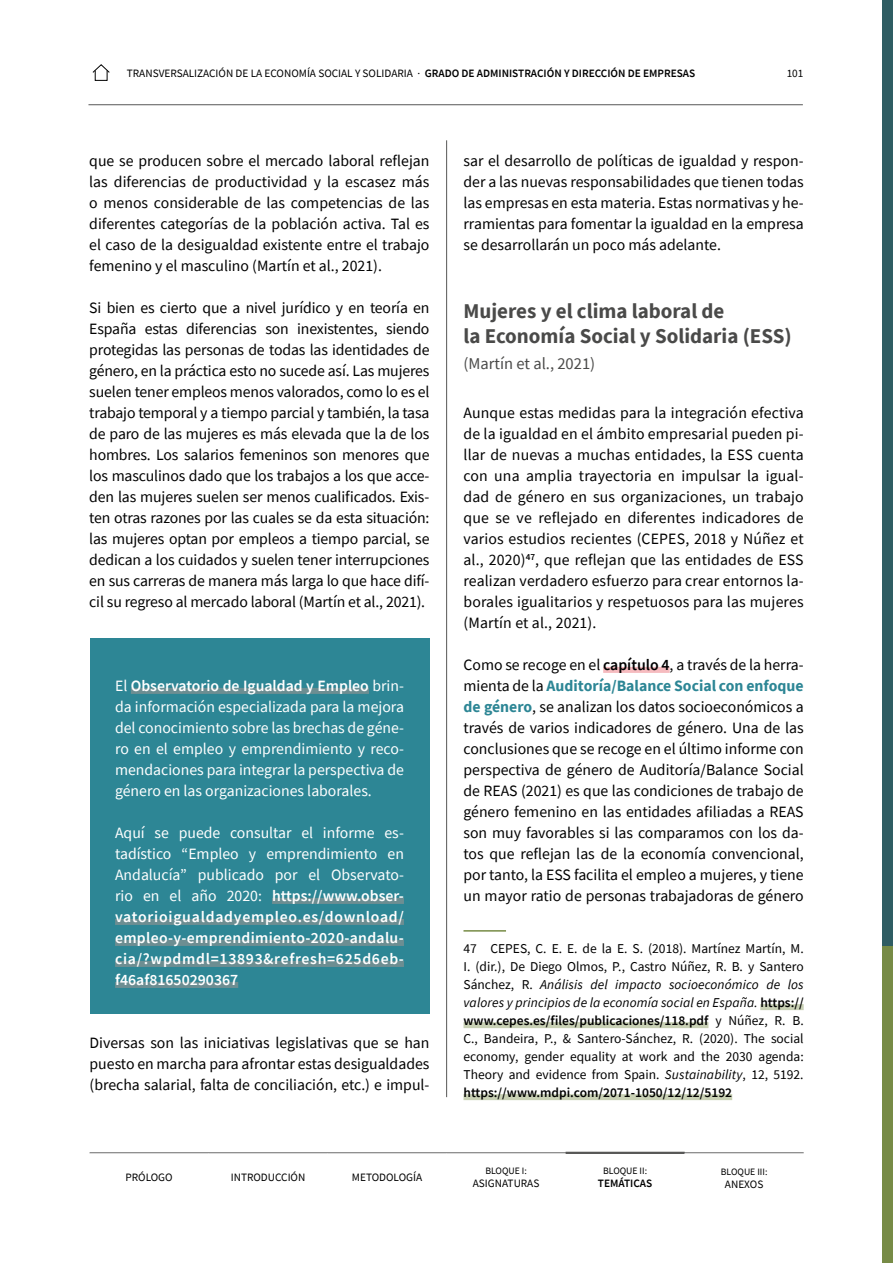
<style>
.page{position:relative;width:893px;height:1263px;background:#fff}
.page>*{position:absolute;margin:0;border:0;box-sizing:border-box;transform-origin:0 0}
.t1{font:700 21px/25.5px "Source Sans Pro";color:#4a4a49}
.t2{font:16.5px "Source Sans Pro";color:#4a4a49}
.t3{font:15.75px/21px "Source Sans Pro";color:#000;text-align:justify}
.t4{font:600 15.75px/21px "Source Sans Pro";letter-spacing:.045em;color:#fff;text-align:justify}
.t5{font:15.75px/21px "Source Sans Pro";color:#fff;text-align:justify}
.t6{font:13.5px/18px "Source Sans Pro";color:#000;text-align:justify}
.t7{font:11.25px "Source Sans Pro";color:#000}
.t8{font:600 11.25px "Source Sans Pro";color:#000}
.t9{font:9.75px "Source Sans Pro";color:#000}
.s1{font-weight:600}
.s2{font-weight:400}
.s3{font-weight:700;color:#2d8695}
.s4{font-style:italic}
</style>
<div class="page">
<div style="left:882px;top:523px;width:11px;height:740px;background:#778b46"></div>
<div style="left:882px;top:0;width:11px;height:946px;background:#2f5d63"></div>
<div style="left:603px;top:667px;width:67px;height:6px;background:#f6bbbf"></div>
<hr style="left:463px;top:930px;width:43px;height:2px;background:#778b46">
<div style="left:760px;top:1004px;width:44px;height:6px;background:#c9d1b5"></div>
<div style="left:463px;top:1022px;width:245px;height:6px;background:#c9d1b5"></div>
<div style="left:463px;top:1094px;width:269px;height:6px;background:#c9d1b5"></div>
<hr style="left:446px;top:140px;width:1px;height:957px;background:#575756">
<div style="left:90px;top:638px;width:339px;height:375px;background:#2d8695"></div>
<div style="left:131px;top:688px;width:238px;height:6px;background:#6d8e92"></div>
<div style="left:272px;top:898px;width:132px;height:6px;background:#6d8e92"></div>
<div style="left:115px;top:919px;width:289px;height:6px;background:#6d8e92"></div>
<div style="left:115px;top:940px;width:289px;height:6px;background:#6d8e92"></div>
<div style="left:115px;top:961px;width:289px;height:6px;background:#6d8e92"></div>
<div style="left:115px;top:982px;width:123px;height:6px;background:#6d8e92"></div>
<hr style="left:88px;top:104px;width:715px;height:1px;background:#575756">
<hr style="left:90px;top:1152px;width:714px;height:1px;background:#575756">
<hr style="left:566px;top:1152px;width:119px;height:2px;background:#575756">
<div style="left:95px;top:70px;width:13px;height:11px;border:1px solid #000"></div>
<svg style="left:92px;top:64px;width:18px;height:10px"></svg>
<p class="t7" style="left:127px;top:66px;width:570px">TRANSVERSALIZACIÓN DE LA ECONOMÍA SOCIAL Y SOLIDARIA · <span class="s1">GRADO DE ADMINISTRACIÓN Y DIRECCIÓN DE EMPRESAS</span></p>
<p class="t7" style="left:787px;top:66px;width:18px">101</p>
<p class="t3" style="left:89px;top:150px;width:342px">que se producen sobre el mercado laboral reflejan las diferencias de productividad y la escasez más o menos considerable de las competencias de las diferentes categorías de la población activa. Tal es el caso de la desigualdad existente entre el trabajo femenino y el masculino (Martín et al., 2021).</p>
<p class="t3" style="left:89px;top:297px;width:342px">Si bien es cierto que a nivel jurídico y en teoría en España estas diferencias son inexistentes, siendo protegidas las personas de todas las identidades de género, en la práctica esto no sucede así. Las mujeres suelen tener empleos menos valorados, como lo es el trabajo temporal y a tiempo parcial y también, la tasa de paro de las mujeres es más elevada que la de los hombres. Los salarios femeninos son menores que los masculinos dado que los trabajos a los que acce&shy;den las mujeres suelen ser menos cualificados. Exis&shy;ten otras razones por las cuales se da esta situación: las mujeres optan por empleos a tiempo parcial, se dedican a los cuidados y suelen tener interrupciones en sus carreras de manera más larga lo que hace difí&shy;cil su regreso al mercado laboral (Martín et al., 2021).</p>
<p class="t5" style="left:115px;top:675px;width:290px">El <span class="s1">Observatorio de Igualdad y Empleo</span> brin&shy;da información especializada para la mejora del conocimiento sobre las brechas de géne&shy;ro en el empleo y emprendimiento y reco&shy;mendaciones para integrar la perspectiva de género en las organizaciones laborales.</p>
<p class="t4" style="left:115px;top:822px;width:290px"><span class="s2">Aquí se puede consultar el informe es&shy;tadístico “Empleo y emprendimiento en Andalucía” publicado por el Observato&shy;rio en el año 2020:</span> https://www.obser&shy;vatorioigualdadyempleo.es/download/ empleo-y-emprendimiento-2020-andalu&shy;cia/?wpdmdl=13893&amp;refresh=625d6eb&shy;f46af81650290367</p>
<p class="t3" style="left:90px;top:1032px;width:341px">Diversas son las iniciativas legislativas que se han puesto en marcha para afrontar estas desigualdades (brecha salarial, falta de conciliación, etc.) e impul-</p>
<p class="t3" style="left:463px;top:150px;width:342px">sar el desarrollo de políticas de igualdad y respon&shy;der a las nuevas responsabilidades que tienen todas las empresas en esta materia. Estas normativas y he&shy;rramientas para fomentar la igualdad en la empresa se desarrollarán un poco más adelante.</p>
<h1 class="t1" style="left:463px;top:298px;width:330px">Mujeres y el clima laboral de<br>la Economía Social y Solidaria (ESS)</h1>
<p class="t2" style="left:463px;top:353px;width:133px">(Martín et al., 2021)</p>
<p class="t3" style="left:463px;top:402px;width:342px">Aunque estas medidas para la integración efectiva de la igualdad en el ámbito empresarial pueden pi&shy;llar de nuevas a muchas entidades, la ESS cuenta con una amplia trayectoria en impulsar la igual&shy;dad de género en sus organizaciones, un trabajo que se ve reflejado en diferentes indicadores de varios estudios recientes (CEPES, 2018 y Núñez et al., 2020)<sup>47</sup>, que reflejan que las entidades de ESS realizan verdadero esfuerzo para crear entornos la&shy;borales igualitarios y respetuosos para las mujeres (Martín et al., 2021).</p>
<p class="t3" style="left:463px;top:654px;width:342px">Como se recoge en el <span class="s1">capítulo 4</span>, a través de la herra&shy;mienta de la <span class="s3">Auditoría/Balance Social con enfoque de género</span>, se analizan los datos socioeconómicos a través de varios indicadores de género. Una de las conclusiones que se recoge en el último informe con perspectiva de género de Auditoría/Balance Social de REAS (2021) es que las condiciones de trabajo de género femenino en las entidades afiliadas a REAS son muy favorables si las comparamos con los da&shy;tos que reflejan las de la economía convencional, por tanto, la ESS facilita el empleo a mujeres, y tiene un mayor ratio de personas trabajadoras de género</p>
<p class="t6" style="left:463px;top:939px;width:342px">47 CEPES, C. E. E. de la E. S. (2018). Martínez Martín, M.<br>I. (dir.), De Diego Olmos, P., Castro Núñez, R. B. y Santero Sánchez, R. <span class="s4">Análisis del impacto socioeconómico de los valores y principios de la economía social en España.</span> <span class="s1">https:// www.cepes.es/files/publicaciones/118.pdf</span> y Núñez, R. B.<br>C., Bandeira, P., &amp; Santero-Sánchez, R. (2020). The social economy, gender equality at work and the 2030 agenda:<br>Theory and evidence from Spain. <span class="s4">Sustainability</span>, 12, 5192. <span class="s1">https://www.mdpi.com/2071-1050/12/12/5192</span></p>
<p class="t7" style="left:352px;top:1170px;width:72px">METODOLOGÍA</p>
<p class="t9" style="left:603px;top:1165px;width:46px">BLOQUE II:</p>
<p class="t9" style="left:485px;top:1165px;width:43px">BLOQUE I:</p>
<p class="t7" style="left:473px;top:1176px;width:68px">ASIGNATURAS</p>
<p class="t7" style="left:125px;top:1170px;width:49px">PRÓLOGO</p>
<p class="t7" style="left:231px;top:1170px;width:76px">INTRODUCCIÓN</p>
<p class="t9" style="left:721px;top:1165px;width:48px">BLOQUE III:</p>
<p class="t7" style="left:725px;top:1177px;width:40px">ANEXOS</p>
<p class="t8" style="left:598px;top:1176px;width:56px">TEMÁTICAS</p>
</div>
